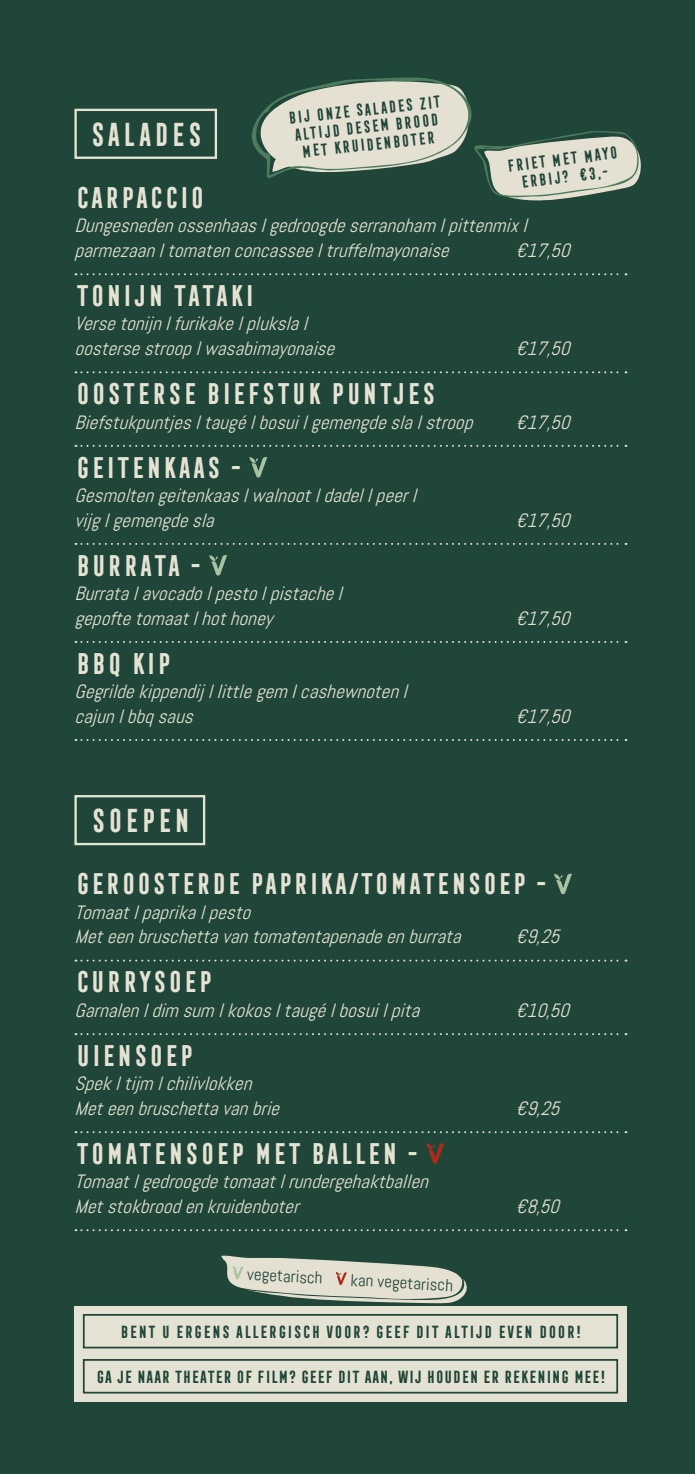
<style>
.page{position:relative;width:695px;height:1474px;background:#fff}
.page>*{position:absolute;margin:0;border:0;box-sizing:border-box;transform-origin:0 0}
.t1{font:700 30.45px "Frontage Condensed";letter-spacing:.02em;color:#e4e3d3;scale:.95 1}
.t2{font:700 27.47px "Frontage Condensed";color:#e4e3d3}
.t3{font:italic 19.25px/24.5px "Abel";color:#e4e3d3}
.t4{font:16.97px "Abel";color:#204539}
.t5{font:700 16.1px "Frontage Condensed";letter-spacing:-.04em;color:#204539}
.t6{font:700 16.1px "Frontage Condensed";color:#204539}
.t7{font:700 15.75px/17.5px "Frontage Condensed";color:#204539;text-align:center;scale:.95 1}
</style>
<div class="page">
<div style="left:0;top:0;width:694px;height:1473px;background:#204539"></div>
<div style="left:74px;top:109px;width:143px;height:50px;border:2px solid #e4e3d3"></div>
<svg style="left:75px;top:273px;width:551px;height:2px"></svg>
<svg style="left:75px;top:371px;width:551px;height:2px"></svg>
<svg style="left:75px;top:445px;width:551px;height:2px"></svg>
<svg style="left:249px;top:457px;width:18px;height:20px"></svg>
<svg style="left:75px;top:543px;width:551px;height:2px"></svg>
<svg style="left:209px;top:555px;width:18px;height:20px"></svg>
<svg style="left:75px;top:641px;width:551px;height:2px"></svg>
<svg style="left:75px;top:739px;width:551px;height:2px"></svg>
<div style="left:74px;top:795px;width:131px;height:50px;border:2px solid #e4e3d3"></div>
<svg style="left:554px;top:873px;width:18px;height:21px"></svg>
<svg style="left:75px;top:959px;width:551px;height:2px"></svg>
<svg style="left:75px;top:1033px;width:551px;height:2px"></svg>
<svg style="left:75px;top:1131px;width:551px;height:2px"></svg>
<svg style="left:426px;top:1143px;width:18px;height:20px"></svg>
<svg style="left:75px;top:1229px;width:551px;height:2px"></svg>
<svg style="left:252px;top:77px;width:389px;height:124px"></svg>
<svg style="left:221px;top:1255px;width:246px;height:48px"></svg>
<div style="left:74px;top:1305px;width:552px;height:51px;background:#e4e3d3"></div>
<div style="left:83px;top:1313px;width:535px;height:35px;border:2px solid #204539"></div>
<div style="left:74px;top:1350px;width:552px;height:51px;background:#e4e3d3"></div>
<div style="left:83px;top:1358px;width:535px;height:35px;border:2px solid #204539"></div>
<p class="t7" style="left:287px;top:109px;width:163px;rotate:-6deg">BIJ ONZE SALADES ZIT<br>ALTIJD DESEM BROOD<br>MET KRUIDENBOTER</p>
<h1 class="t1" style="left:89px;top:117px;width:120px">SALADES</h1>
<p class="t7" style="left:505px;top:157px;width:119px;rotate:-7deg">FRIET MET MAYO<br>ERBIJ? €3,-</p>
<h2 class="t2" style="left:74px;top:182px;width:132px">CARPACCIO</h2>
<p class="t3" style="left:74px;top:214px;width:460px">Dungesnedenossenhaaslgedroogdeserranoham lpittenmixl parmezaanltomatenconcasseeltruffelmayonaise</p>
<p class="t3" style="left:515px;top:238px;width:62px">€17,50</p>
<h2 class="t2" style="left:74px;top:280px;width:181px">TONIJN TATAKI</h2>
<p class="t3" style="left:74px;top:312px;width:268px">Versetonijnlfurikakelplukslal oostersestrooplwasabimayonaise</p>
<p class="t3" style="left:515px;top:336px;width:62px">€17,50</p>
<h2 class="t2" style="left:74px;top:378px;width:363px">OOSTERSE BIEFSTUK PUNTJES</h2>
<p class="t3" style="left:74px;top:410px;width:406px">Biefstukpuntjesltaugélbosuilgemengdeslalstroop</p>
<p class="t3" style="left:515px;top:410px;width:62px">€17,50</p>
<h2 class="t2" style="left:74px;top:451px;width:168px">GEITENKAAS -</h2>
<p class="t3" style="left:74px;top:483px;width:349px">Gesmoltengeitenkaaslwalnootldadellpeerl vijglgemengdesla</p>
<p class="t3" style="left:515px;top:508px;width:62px">€17,50</p>
<h2 class="t2" style="left:74px;top:549px;width:128px">BURRATA -</h2>
<p class="t3" style="left:74px;top:581px;width:275px">Burratalavocadolpestolpistachel gepoftetomaatlhothoney</p>
<h2 class="t2" style="left:74px;top:647px;width:98px">BBQ KIP</h2>
<p class="t3" style="left:74px;top:679px;width:340px">Gegrildekippendijllittlegem lcashewnotenl cajunlbbqsaus</p>
<h1 class="t1" style="left:90px;top:803px;width:107px">SOEPEN</h1>
<p class="t3" style="left:515px;top:606px;width:62px">€17,50</p>
<p class="t3" style="left:515px;top:704px;width:62px">€17,50</p>
<h2 class="t2" style="left:74px;top:868px;width:473px">GEROOSTERDE PAPRIKA/TOMATENSOEP -</h2>
<p class="t3" style="left:74px;top:900px;width:394px">Tomaatlpaprikalpesto<br>Meteenbruschettavantomatentapenadeenburrata</p>
<p class="t3" style="left:515px;top:924px;width:52px">€9,25</p>
<h2 class="t2" style="left:74px;top:966px;width:140px">CURRYSOEP</h2>
<p class="t3" style="left:74px;top:998px;width:353px">Garnalenldim sum lkokosltaugélbosuilpita</p>
<p class="t3" style="left:515px;top:998px;width:61px">€10,50</p>
<h2 class="t2" style="left:74px;top:1039px;width:121px">UIENSOEP</h2>
<p class="t3" style="left:74px;top:1071px;width:212px">Spekltijm lchilivlokken<br>Meteenbruschettavanbrie</p>
<p class="t3" style="left:515px;top:1096px;width:52px">€9,25</p>
<h2 class="t2" style="left:74px;top:1137px;width:345px">TOMATENSOEP MET BALLEN -</h2>
<p class="t3" style="left:74px;top:1169px;width:361px">Tomaatlgedroogdetomaatlrundergehaktballen<br>Metstokbroodenkruidenboter</p>
<p class="t4" style="left:248px;top:1263px;width:77px;rotate:3deg">vegetarisch</p>
<p class="t4" style="left:351px;top:1269px;width:104px;rotate:3deg">kan vegetarisch</p>
<p class="t3" style="left:515px;top:1194px;width:51px">€8,50</p>
<p class="t6" style="left:119px;top:1322px;width:463px">BENT U ERGENS ALLERGISCH VOOR? GEEF DIT ALTIJD EVEN DOOR!</p>
<p class="t5" style="left:95px;top:1367px;width:511px">GA JE NAAR THEATER OF FILM? GEEF DIT AAN, WIJ HOUDEN ER REKENING MEE!</p>
</div>
